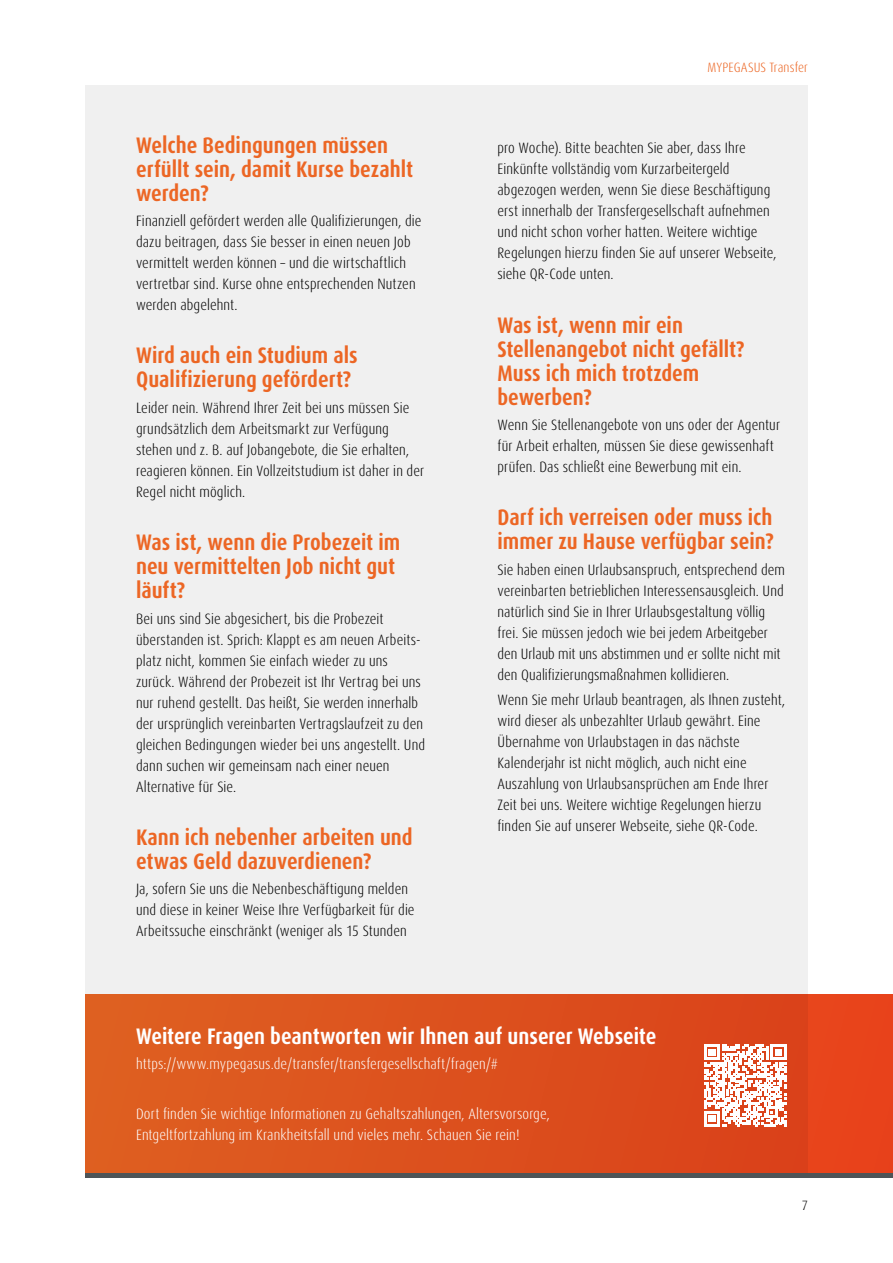
<style>
.page{position:relative;width:893px;height:1263px;background:#fff}
.page>*{position:absolute;margin:0;border:0;box-sizing:border-box;transform-origin:0 0}
.t1{font:700 condensed 22.5px/24px "Dax Pro";color:#ec6624}
.t2{font:700 condensed 22.5px "Dax Pro";color:#fff}
.t3{font:300 condensed 15px/21px "Dax Pro";letter-spacing:.01em;color:#000}
.t4{font:300 condensed 15px/21px "Dax Pro";letter-spacing:.01em;color:#fff}
.t5{font:300 condensed 13.5px "Dax Pro";letter-spacing:.01em;color:#ec6624}
.t6{font:300 condensed 13.5px "Dax Pro";color:#000}
</style>
<div class="page">
<div style="left:85px;top:85px;width:723px;height:1093px;background:#f0f0f0"></div>
<div style="left:85px;top:994px;width:808px;height:182px;background:linear-gradient(to right,#dc5f21,#df401a)"></div>
<hr style="left:85px;top:1174px;width:808px;height:4px;background:#4e5457">
<svg style="left:704px;top:1044px;width:82px;height:82px"></svg>
<h1 class="t1" style="left:136px;top:133px;width:278px">Welche Bedingungen müssen erfüllt sein, damit Kurse bezahlt werden?</h1>
<p class="t3" style="left:136px;top:210px;width:287px">Finanziell gefördert werden alle Qualifizierungen, die dazu beitragen, dass Sie besser in einen neuen Job vermittelt werden können – und die wirtschaftlich vertretbar sind. Kurse ohne entsprechenden Nutzen werden abgelehnt.</p>
<h1 class="t1" style="left:136px;top:344px;width:223px">Wird auch ein Studium als<br>Qualifizierung gefördert?</h1>
<p class="t3" style="left:136px;top:397px;width:290px">Leider nein. Während Ihrer Zeit bei uns müssen Sie grundsätzlich dem Arbeitsmarkt zur Verfügung stehen und z. B. auf Jobangebote, die Sie erhalten, reagieren können. Ein Vollzeitstudium ist daher in der Regel nicht möglich.</p>
<h1 class="t1" style="left:136px;top:531px;width:266px">Was ist, wenn die Probezeit im neu vermittelten Job nicht gut läuft?</h1>
<p class="t3" style="left:136px;top:608px;width:291px">Bei uns sind Sie abgesichert, bis die Probezeit überstanden ist. Sprich: Klappt es am neuen Arbeits&shy;platz nicht, kommen Sie einfach wieder zu uns zurück. Während der Probezeit ist Ihr Vertrag bei uns nur ruhend gestellt. Das heißt, Sie werden innerhalb der ursprünglich vereinbarten Vertragslaufzeit zu den gleichen Bedingungen wieder bei uns angestellt. Und dann suchen wir gemeinsam nach einer neuen Alternative für Sie.</p>
<h1 class="t1" style="left:136px;top:825px;width:278px">Kann ich nebenher arbeiten und etwas Geld dazuverdienen?</h1>
<p class="t3" style="left:136px;top:879px;width:280px">Ja, sofern Sie uns die Nebenbeschäftigung melden und diese in keiner Weise Ihre Verfügbarkeit für die<br>Arbeitssuche einschränkt (weniger als 15 Stunden</p>
<p class="t5" style="left:708px;top:59px;width:102px">MYPEGASUS Transfer</p>
<p class="t3" style="left:497px;top:138px;width:281px">pro Woche). Bitte beachten Sie aber, dass Ihre Einkünfte vollständig vom Kurzarbeitergeld abgezogen werden, wenn Sie diese Beschäftigung erst innerhalb der Transfergesellschaft aufnehmen und nicht schon vorher hatten. Weitere wichtige Regelungen hierzu finden Sie auf unserer Webseite, siehe QR-Code unten.</p>
<h1 class="t1" style="left:497px;top:313px;width:249px">Was ist, wenn mir ein<br>Stellenangebot nicht gefällt?<br>Muss ich mich trotzdem bewerben?</h1>
<p class="t3" style="left:497px;top:414px;width:284px">Wenn Sie Stellenangebote von uns oder der Agentur für Arbeit erhalten, müssen Sie diese gewissenhaft prüfen. Das schließt eine Bewerbung mit ein.</p>
<h1 class="t1" style="left:497px;top:506px;width:278px">Darf ich verreisen oder muss ich immer zu Hause verfügbar sein?</h1>
<p class="t3" style="left:497px;top:559px;width:289px">Sie haben einen Urlaubsanspruch, entsprechend dem vereinbarten betrieblichen Interessensausgleich. Und natürlich sind Sie in Ihrer Urlaubsgestaltung völlig frei. Sie müssen jedoch wie bei jedem Arbeitgeber den Urlaub mit uns abstimmen und er sollte nicht mit den Qualifizierungsmaßnahmen kollidieren.</p>
<p class="t3" style="left:497px;top:689px;width:289px">Wenn Sie mehr Urlaub beantragen, als Ihnen zusteht, wird dieser als unbezahlter Urlaub gewährt. Eine Übernahme von Urlaubstagen in das nächste Kalenderjahr ist nicht möglich, auch nicht eine Auszahlung von Urlaubsansprüchen am Ende Ihrer Zeit bei uns. Weitere wichtige Regelungen hierzu finden Sie auf unserer Webseite, siehe QR-Code.</p>
<h1 class="t2" style="left:136px;top:1021px;width:522px">Weitere Fragen beantworten wir Ihnen auf unserer Webseite</h1>
<p class="t4" style="left:136px;top:1053px;width:363px">https://www.mypegasus.de/transfer/transfergesellschaft/fragen/#</p>
<p class="t4" style="left:136px;top:1104px;width:415px">Dort finden Sie wichtige Informationen zu Gehaltszahlungen, Altersvorsorge,<br>Entgeltfortzahlung im Krankheitsfall und vieles mehr. Schauen Sie rein!</p>
<p class="t6" style="left:802px;top:1196px;width:8px">7</p>
</div>
